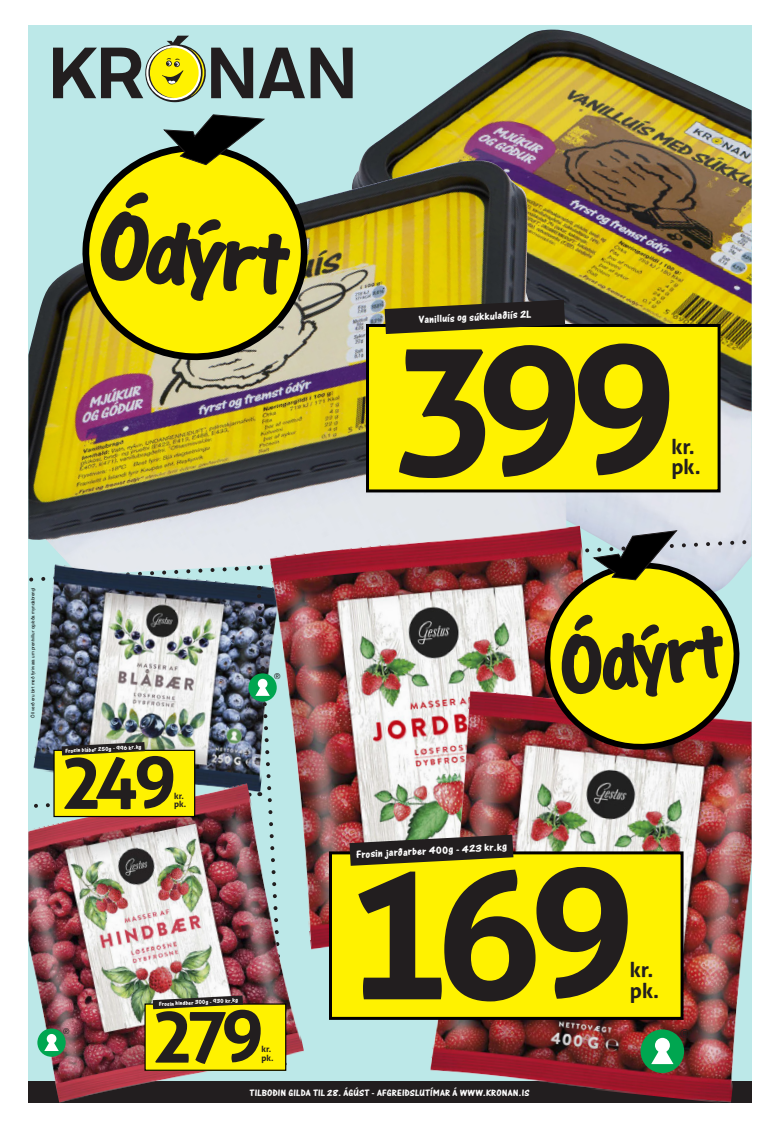
<style>
.page{position:relative;width:780px;height:1134px;background:#fff}
.page>*{position:absolute;margin:0;border:0;box-sizing:border-box;transform-origin:0 0}
.t1{font:700 178.8px "Aller";letter-spacing:-.08em;color:#221e1f}
.t2{font:700 71.5px "Aller";letter-spacing:-.08em;color:#221e1f}
.t3{font:700 20.7px/20.7px "Aller";color:#221e1f}
.t4{font:12.2px "A2 AB4+UZYTJK+Helvetica Neue";color:#221e1f}
.t5{font:700 11.1px "Kronan Script Bold OT";color:#fff;scale:1.04 1}
.t6{font:700 9.7px "Kronan Script Bold OT";letter-spacing:.025em;color:#fff;scale:1.04 1}
.t7{font:700 8.5px/8.5px "Aller";color:#221e1f}
.t8{font:7.9px "A2 AB4+UZYTJK+Helvetica Neue";color:#221e1f}
.t9{font:700 6.2px "Kronan Script Bold OT";color:#fff;scale:1.04 1}
.t10{font:4.5px "A2 AB4+UZYTJK+Helvetica Neue";color:#000}
</style>
<div class="page">
<div style="left:28px;top:26px;width:723px;height:1077px;background:#bce8e8"></div>
<img style="left:352px;top:30px;width:399px;height:505px">
<img style="left:28px;top:161px;width:538px;height:374px">
<svg style="left:77px;top:149px;width:236px;height:215px"></svg>
<svg style="left:163px;top:114px;width:103px;height:52px"></svg>
<svg style="left:99px;top:192px;width:191px;height:109px;background:#b3a90a"></svg>
<svg style="left:28px;top:535px;width:723px;height:45px;background:#d8e0e6"></svg>
<img style="left:33px;top:564px;width:237px;height:16px">
<div style="left:28px;top:1081px;width:723px;height:22px;background:#221e1f"></div>
<img style="left:270px;top:525px;width:351px;height:425px">
<img style="left:430px;top:690px;width:321px;height:413px">
<div style="left:640px;top:1029px;width:44px;height:44px;background:#00a650;border-radius:50%"></div>
<svg style="left:651px;top:1048px;width:22px;height:16px"></svg>
<div style="left:655px;top:1038px;width:15px;height:15px;background:#fff;border-radius:50%"></div>
<img style="left:47px;top:783px;width:257px;height:320px">
<div style="left:330px;top:853px;width:352px;height:165px;background:#fff200"></div>
<div style="left:329px;top:851px;width:354px;height:169px;border:3px solid #010000"></div>
<svg style="left:349px;top:835px;width:164px;height:31px;background:#554e2b"></svg>
<div style="left:145px;top:1004px;width:141px;height:66px;background:#fff200"></div>
<div style="left:144px;top:1003px;width:142px;height:68px;border:1px solid #010000"></div>
<div style="left:367px;top:325px;width:352px;height:166px;background:#fff200"></div>
<div style="left:366px;top:324px;width:354px;height:168px;border:3px solid #010000"></div>
<svg style="left:384px;top:300px;width:181px;height:34px;background:#524b19"></svg>
<img style="left:28px;top:580px;width:259px;height:476px">
<div style="left:47px;top:1034px;width:9px;height:10px;background:#fff;border-radius:50%"></div>
<img style="left:540px;top:558px;width:203px;height:196px">
<svg style="left:593px;top:530px;width:85px;height:51px;background:#6c7158"></svg>
<svg style="left:560px;top:614px;width:162px;height:83px;background:#a89f0c"></svg>
<svg style="left:53px;top:36px;width:299px;height:66px"></svg>
<h3 class="t5" style="left:418px;top:313px;width:110px;rotate:-3deg">Vanilluís og súkkulaðiís 2L</h3>
<h1 class="t1" style="left:394px;top:302px;width:284px">399</h1>
<h3 class="t3" style="left:671px;top:436px;width:31px">kr. pk.</h3>
<p class="t10" style="left:30px;top:717px;width:131px;rotate:-90deg">Öll verð eru birt með fyrirvara um prentvillur og/eða myndabrengl</p>
<h3 class="t8" style="left:274px;top:671px;width:8px">®</h3>
<h3 class="t9" style="left:65px;top:747px;width:75px;rotate:-3deg">Frosin bláber 250g - 996 kr.kg</h3>
<h2 class="t2" style="left:62px;top:739px;width:116px">249</h2>
<h3 class="t7" style="left:174px;top:791px;width:14px">kr. pk.</h3>
<h3 class="t8" style="left:63px;top:1026px;width:8px">®</h3>
<h3 class="t9" style="left:159px;top:1001px;width:77px;rotate:-3deg">Frosin hindber 300g - 930 kr.kg</h3>
<h2 class="t2" style="left:153px;top:993px;width:112px">279</h2>
<h3 class="t7" style="left:261px;top:1045px;width:14px">kr. pk.</h3>
<h3 class="t5" style="left:356px;top:848px;width:147px;rotate:-3deg">Frosin jarðarber 400g - 423 kr.kg</h3>
<h1 class="t1" style="left:351px;top:825px;width:286px">169</h1>
<h3 class="t3" style="left:630px;top:959px;width:31px">kr. pk.</h3>
<h3 class="t6" style="left:250px;top:1087px;width:270px">TILBOÐIN GILDA TIL 28. ÁGÚST - AFGREIÐSLUTÍMAR Á WWW.KRONAN.IS</h3>
<h3 class="t4" style="left:680px;top:1025px;width:11px">®</h3>
</div>
